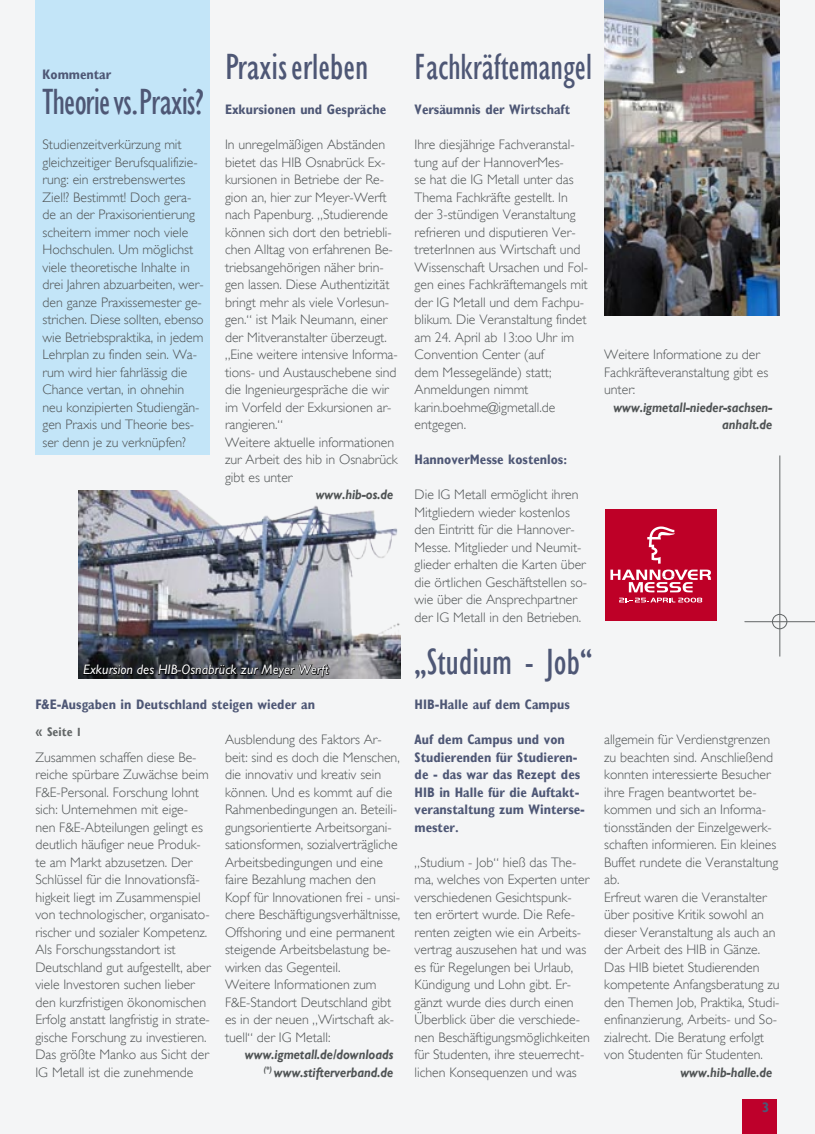
<style>
.page{position:relative;width:815px;height:1134px;background:#f4f5f6}
.page>*{position:absolute;margin:0;border:0;box-sizing:border-box;transform-origin:0 0}
.Titel_1spaltig_innen{font:condensed 37.5px "Gill Sans";color:#4e5775}
.Titel_1spaltig_innen-2{font:condensed 37.5px "Gill Sans";letter-spacing:-.03em;color:#4e5775;scale:.95 1}
.Titel_1spaltig_innen-3{font:condensed 37.5px "Gill Sans";color:#4e5775;scale:.95 1}
.Fließtext{font:300 13.75px/17.5px "Gill Sans";color:#4f5354}
.Fließtext_Abs_1{font:700 condensed 13.75px/17.5px "Gill Sans";color:#4e5775}
.link2{font:italic 700 13.75px/17.5px "Gill Sans";letter-spacing:-.01em;color:#4f5354;text-align:right;scale:.9 1}
.Fließtext-2{font:italic 13.75px "Gill Sans";color:#f4f5f6}
.Fließtext_Abs_1-2{font:700 condensed 12.5px "Gill Sans";color:#626667}
.s1{font-size:13.75px}
.s2{font-size:11.88px}
</style>
<div class="page">
<div style="left:742px;top:1099px;width:35px;height:35px;background:#be002b"></div>
<div style="left:35px;top:0;width:175px;height:455px;background:#c3e5f8"></div>
<div style="left:605px;top:509px;width:111px;height:112px;background:#be0027"></div>
<svg style="left:619px;top:598px;width:83px;height:4px"></svg>
<svg style="left:610px;top:526px;width:101px;height:66px"></svg>
<img style="left:604px;top:0;width:176px;height:315px">
<img style="left:78px;top:490px;width:322px;height:188px">
<hr style="left:745px;top:621px;width:70px;height:1px;background:#626667">
<hr style="left:780px;top:455px;width:1px;height:201px;background:#626667">
<div style="left:772px;top:614px;width:15px;height:15px;border:1px solid #626667;border-radius:50%"></div>
<svg style="left:83px;top:660px;width:247px;height:21px;background:#424448"></svg>
<p class="Titel_1spaltig_innen" style="left:225px;top:45px;width:145px">Praxis erleben</p>
<p class="Fließtext_Abs_1" style="left:225px;top:101px;width:163px">Exkursionen und Gespräche</p>
<p class="Fließtext_Abs_1" style="left:43px;top:66px;width:70px">Kommentar</p>
<p class="Titel_1spaltig_innen-2" style="left:43px;top:80px;width:171px">Theorie vs. Praxis?</p>
<p class="Fließtext" style="left:43px;top:136px;width:163px">Studienzeitverkürzung mit gleichzeitiger Berufsqualifizie&shy;rung: ein erstrebenswertes<br>Ziel!? Bestimmt! Doch gera&shy;de an der Praxisorientierung scheitern immer noch viele<br>Hochschulen. Um möglichst viele theoretische Inhalte in drei Jahren abzuarbeiten, wer&shy;den ganze Praxissemester ge&shy;strichen. Diese sollten, ebenso wie Betriebspraktika, in jedem<br>Lehrplan zu finden sein. Wa&shy;rum wird hier fahrlässig die<br>Chance vertan, in ohnehin neu konzipierten Studiengän&shy;gen Praxis und Theorie bes&shy;ser denn je zu verknüpfen?</p>
<p class="Fließtext" style="left:225px;top:136px;width:174px">In unregelmäßigen Abständen bietet das HIB Osnabrück Ex&shy;kursionen in Betriebe der Re&shy;gion an, hier zur Meyer-Werft nach Papenburg. „Studierende können sich dort den betriebli&shy;chen Alltag von erfahrenen Be&shy;triebsangehörigen näher brin&shy;gen lassen. Diese Authentizität bringt mehr als viele Vorlesun&shy;gen.“ ist Maik Neumann, einer der Mitveranstalter überzeugt. „Eine weitere intensive Informa&shy;tions- und Austauschebene sind die Ingenieurgespräche die wir im Vorfeld der Exkursionen ar&shy;rangieren.“</p>
<p class="Fließtext" style="left:225px;top:433px;width:174px">Weitere aktuelle informationen zur Arbeit des hib in Osnabrück gibt es unter</p>
<p class="link2" style="left:316px;top:486px;width:88px">www.hib-os.de</p>
<p class="Fließtext-2" style="left:83px;top:662px;width:247px">Exkursion des HIB-Osnabrück zur Meyer Werft</p>
<p class="Fließtext_Abs_1" style="left:35px;top:696px;width:281px">F&amp;E-Ausgaben in Deutschland steigen wieder an</p>
<p class="Fließtext_Abs_1-2" style="left:35px;top:724px;width:48px"><span class="s1">«</span> Seite <span class="s2">1</span></p>
<p class="Fließtext" style="left:225px;top:731px;width:177px">Ausblendung des Faktors Ar&shy;beit: sind es doch die Menschen, die innovativ und kreativ sein können. Und es kommt auf die<br>Rahmenbedingungen an. Beteili&shy;gungsorientierte Arbeitsorgani&shy;sationsformen, sozialverträgliche<br>Arbeitsbedingungen und eine faire Bezahlung machen den<br>Kopf für Innovationen frei - unsi&shy;chere Beschäftigungsverhältnisse,<br>Offshoring und eine permanent steigende Arbeitsbelastung be&shy;wirken das Gegenteil.</p>
<p class="Fließtext" style="left:225px;top:976px;width:171px">Weitere Informationen zum<br>F&amp;E-Standort Deutschland gibt es in der neuen „Wirtschaft ak&shy;tuell“ der IG Metall:</p>
<p class="link2" style="left:245px;top:1046px;width:166px">www.igmetall.de/downloads</p>
<p class="link2" style="left:264px;top:1063px;width:145px"><sup>(*)</sup> www.stifterverband.de</p>
<p class="Fließtext" style="left:35px;top:748px;width:176px">Zusammen schaffen diese Be&shy;reiche spürbare Zuwächse beim<br>F&amp;E-Personal. Forschung lohnt sich: Unternehmen mit eige&shy;nen F&amp;E-Abteilungen gelingt es deutlich häufiger neue Produk&shy;te am Markt abzusetzen. Der<br>Schlüssel für die Innovationsfä&shy;higkeit liegt im Zusammenspiel von technologischer, organisato&shy;rischer und sozialer Kompetenz.</p>
<p class="Fließtext" style="left:35px;top:941px;width:177px">Als Forschungsstandort ist Deutschland gut aufgestellt, aber viele Investoren suchen lieber den kurzfristigen ökonomischen Erfolg anstatt langfristig in strate&shy;gische Forschung zu investieren.</p>
<p class="Fließtext" style="left:35px;top:1046px;width:175px">Das größte Manko aus Sicht der<br>IG Metall ist die zunehmende</p>
<p class="Titel_1spaltig_innen-3" style="left:415px;top:45px;width:188px">Fachkräftemangel</p>
<p class="Fließtext_Abs_1" style="left:415px;top:101px;width:157px">Versäumnis der Wirtschaft</p>
<p class="Fließtext" style="left:415px;top:136px;width:175px">Ihre diesjährige Fachveranstal&shy;tung auf der HannoverMes-<br>se hat die IG Metall unter das<br>Thema Fachkräfte gestellt. In der 3-stündigen Veranstaltung refrieren und disputieren Ver&shy;treterInnen aus Wirtschaft und<br>Wissenschaft Ursachen und Fol&shy;gen eines Fachkräftemangels mit der IG Metall und dem Fachpu&shy;blikum. Die Veranstaltung findet am 24. April ab 13:oo Uhr im<br>Convention Center (auf<br>dem Messegelände) statt;<br>Anmeldungen nimmt karin.boehme@igmetall.de entgegen.</p>
<p class="Fließtext_Abs_1" style="left:415px;top:451px;width:154px">HannoverMesse kostenlos:</p>
<p class="Fließtext" style="left:415px;top:486px;width:174px">Die IG Metall ermöglicht ihren<br>Mitgliedern wieder kostenlos den Eintritt für die Hannover-<br>Messe. Mitglieder und Neumit&shy;glieder erhalten die Karten über die örtlichen Geschäftstellen so&shy;wie über die Ansprechpartner der IG Metall in den Betrieben.</p>
<p class="Titel_1spaltig_innen" style="left:415px;top:640px;width:179px">„Studium - Job“</p>
<p class="Fließtext_Abs_1" style="left:415px;top:696px;width:157px">HIB-Halle auf dem Campus</p>
<p class="Fließtext_Abs_1" style="left:415px;top:731px;width:172px">Auf dem Campus und von<br>Studierenden für Studieren&shy;de - das war das Rezept des<br>HIB in Halle für die Auftakt&shy;veranstaltung zum Winterse&shy;mester.</p>
<p class="Fließtext" style="left:415px;top:853px;width:177px">„Studium - Job“ hieß das The&shy;ma, welches von Experten unter verschiedenen Gesichtspunk&shy;ten erörtert wurde. Die Refe&shy;renten zeigten wie ein Arbeits&shy;vertrag auszusehen hat und was es für Regelungen bei Urlaub,<br>Kündigung und Lohn gibt. Er&shy;gänzt wurde dies durch einen<br>Überblick über die verschiede&shy;nen Beschäftigungsmöglichkeiten für Studenten, ihre steuerrecht&shy;lichen Konsequenzen und was</p>
<p class="Fließtext" style="left:604px;top:346px;width:166px">Weitere Informatione zu der<br>Fachkräfteveranstaltung gibt es unter:</p>
<p class="link2" style="left:613px;top:398px;width:178px">www.igmetall-nieder-sachsen&shy;anhalt.de</p>
<p class="Fließtext" style="left:604px;top:731px;width:176px">allgemein für Verdienstgrenzen zu beachten sind. Anschließend konnten interessierte Besucher ihre Fragen beantwortet be&shy;kommen und sich an Informa&shy;tionsständen der Einzelgewerk&shy;schaften informieren. Ein kleines<br>Buffet rundete die Veranstaltung ab.</p>
<p class="Fließtext" style="left:604px;top:888px;width:173px">Erfreut waren die Veranstalter über positive Kritik sowohl an dieser Veranstaltung als auch an der Arbeit des HIB in Gänze.</p>
<p class="Fließtext" style="left:604px;top:958px;width:177px">Das HIB bietet Studierenden kompetente Anfangsberatung zu den Themen Job, Praktika, Studi&shy;enfinanzierung, Arbeits- und So&shy;zialrecht. Die Beratung erfolgt von Studenten für Studenten.</p>
<p class="link2" style="left:680px;top:1063px;width:104px">www.hib-halle.de</p>
<p class="Fließtext_Abs_1" style="left:762px;top:1098px;width:9px">3</p>
</div>
